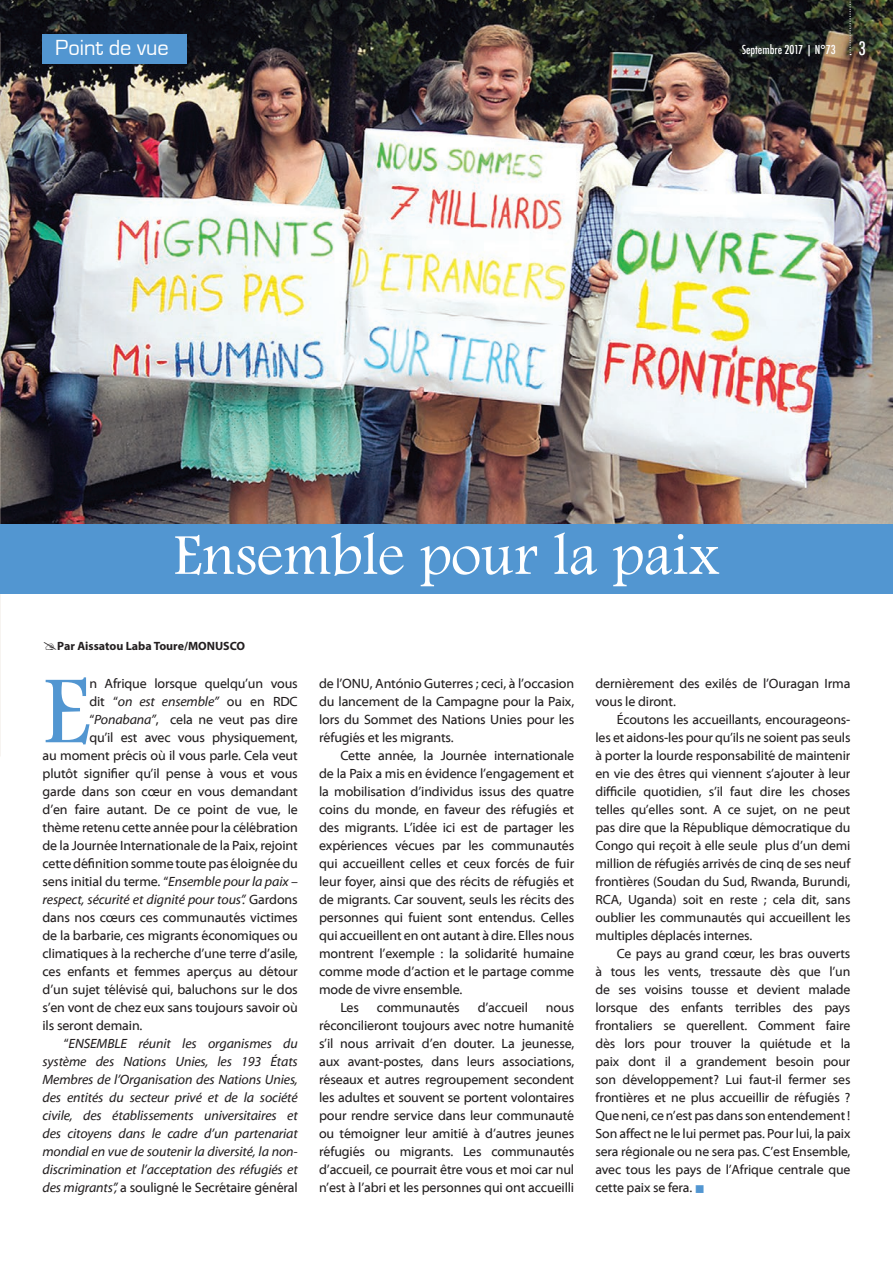
<style>
.page{position:relative;width:893px;height:1263px;background:#fff}
.page>*{position:absolute;margin:0;border:0;box-sizing:border-box;transform-origin:0 0}
.t1{font:99.9px "Footlight MT Light";color:#5296d1}
.t2{font:60px "Footlight MT Light";color:#fff}
.t3{font:22.5px "Eurostile";color:#fff}
.t4{font:500 condensed 18px "Futura";color:#fff}
.t5{font:13.5px/18px "Myriad Web Pro";letter-spacing:-.01em;color:#231f20;text-align:justify}
.t6{font:italic 13.5px "Myriad Web Pro";letter-spacing:-.01em;color:#231f20}
.t7{font:13.35px/18px "Myriad Web Pro";letter-spacing:-.01em;color:#231f20;text-align:justify}
.t8{font:700 12px "Myriad Pro";color:#231f20}
.t9{font:500 condensed 12px "Futura";color:#fff}
.s1{font-style:normal}
.s2{font-style:italic}
.s3{color:#5296d1}
</style>
<div class="page">
<img style="left:0;top:0;width:893px;height:524px">
<div style="left:43px;top:34px;width:144px;height:30px;background:#5296d1"></div>
<div style="left:0;top:524px;width:893px;height:70px;background:#5296d1"></div>
<svg style="left:849px;top:0;width:2px;height:55px"></svg>
<h3 class="t3" style="left:55px;top:36px;width:115px">Point de vue</h3>
<p class="t9" style="left:742px;top:42px;width:95px">Septembre 2017 | N°73</p>
<h3 class="t4" style="left:858px;top:37px;width:9px">3</h3>
<h2 class="t2" style="left:173px;top:519px;width:548px">Ensemble pour la paix</h2>
<p class="t8" style="left:57px;top:638px;width:189px">Par Aissatou Laba Toure/MONUSCO</p>
<h1 class="t1" style="left:43px;top:651px;width:49px">E</h1>
<p class="t5" style="left:89px;top:675px;width:210px">n Afrique lorsque quelqu’un vous</p>
<p class="t6" style="left:89px;top:694px;width:210px"><span class="s1">dit “</span>on est ensemble” <span class="s1">ou en RDC</span></p>
<p class="t5" style="left:89px;top:711px;width:210px">“<span class="s2">Ponabana”</span>, cela ne veut pas dire</p>
<p class="t5" style="left:89px;top:729px;width:210px">qu’il est avec vous physiquement,</p>
<p class="t5" style="left:43px;top:747px;width:257px">au moment précis où il vous parle. Cela veut</p>
<p class="t5" style="left:43px;top:765px;width:257px">plutôt signifier qu’il pense à vous et vous</p>
<p class="t5" style="left:43px;top:783px;width:257px">garde dans son cœur en vous demandant</p>
<p class="t5" style="left:43px;top:801px;width:257px">d’en faire autant. De ce point de vue, le</p>
<p class="t5" style="left:43px;top:819px;width:257px">thème retenu cette année pour la célébration</p>
<p class="t5" style="left:43px;top:837px;width:257px">de la Journée Internationale de la Paix, rejoint</p>
<p class="t5" style="left:43px;top:855px;width:257px">cette définition somme toute pas éloignée du</p>
<p class="t5" style="left:43px;top:873px;width:257px">sens initial du terme. “<span class="s2">Ensemble pour la paix –</span></p>
<p class="t6" style="left:43px;top:892px;width:257px">respect, sécurité et dignité pour tous”. <span class="s1">Gardons</span></p>
<p class="t5" style="left:43px;top:909px;width:257px">dans nos cœurs ces communautés victimes</p>
<p class="t5" style="left:43px;top:927px;width:257px">de la barbarie, ces migrants économiques ou</p>
<p class="t5" style="left:43px;top:945px;width:257px">climatiques à la recherche d’une terre d’asile,</p>
<p class="t5" style="left:43px;top:963px;width:257px">ces enfants et femmes aperçus au détour</p>
<p class="t5" style="left:43px;top:981px;width:257px">d’un sujet télévisé qui, baluchons sur le dos</p>
<p class="t5" style="left:43px;top:999px;width:257px">s’en vont de chez eux sans toujours savoir où</p>
<p class="t5" style="left:43px;top:1017px;width:101px">ils seront demain.</p>
<p class="t6" style="left:64px;top:1036px;width:236px"><span class="s1">“</span>ENSEMBLE réunit les organismes du</p>
<p class="t6" style="left:43px;top:1054px;width:257px">système des Nations Unies, les 193 États</p>
<p class="t6" style="left:43px;top:1072px;width:257px">Membres de l’Organisation des Nations Unies,</p>
<p class="t6" style="left:43px;top:1090px;width:257px">des entités du secteur privé et de la société</p>
<p class="t6" style="left:43px;top:1108px;width:257px">civile, des établissements universitaires et</p>
<p class="t6" style="left:43px;top:1126px;width:257px">des citoyens dans le cadre d’un partenariat</p>
<p class="t6" style="left:43px;top:1144px;width:257px">mondial en vue de soutenir la diversité, la non-</p>
<p class="t6" style="left:43px;top:1162px;width:257px">discrimination et l’acceptation des réfugiés et</p>
<p class="t5" style="left:43px;top:1179px;width:257px"><span class="s2">des migrants”,</span> a souligné le Secrétaire général</p>
<p class="t5" style="left:319px;top:675px;width:257px">de l’ONU, António Guterres ; ceci, à l’occasion du lancement de la Campagne pour la Paix, lors du Sommet des Nations Unies pour les réfugiés et les migrants.</p>
<p class="t5" style="left:340px;top:747px;width:235px">Cette année, la Journée internationale</p>
<p class="t5" style="left:319px;top:765px;width:257px">de la Paix a mis en évidence l’engagement et</p>
<p class="t5" style="left:319px;top:783px;width:257px">la mobilisation d’individus issus des quatre</p>
<p class="t5" style="left:319px;top:801px;width:257px">coins du monde, en faveur des réfugiés et</p>
<p class="t5" style="left:319px;top:819px;width:257px">des migrants. L’idée ici est de partager les</p>
<p class="t5" style="left:319px;top:837px;width:257px">expériences vécues par les communautés</p>
<p class="t5" style="left:319px;top:855px;width:257px">qui accueillent celles et ceux forcés de fuir</p>
<p class="t5" style="left:319px;top:873px;width:257px">leur foyer, ainsi que des récits de réfugiés et</p>
<p class="t5" style="left:319px;top:891px;width:257px">de migrants. Car souvent, seuls les récits des</p>
<p class="t5" style="left:319px;top:909px;width:257px">personnes qui fuient sont entendus. Celles</p>
<p class="t5" style="left:319px;top:927px;width:257px">qui accueillent en ont autant à dire. Elles nous</p>
<p class="t5" style="left:319px;top:945px;width:257px">montrent l’exemple : la solidarité humaine</p>
<p class="t5" style="left:319px;top:963px;width:257px">comme mode d’action et le partage comme</p>
<p class="t5" style="left:319px;top:981px;width:145px">mode de vivre ensemble.</p>
<p class="t5" style="left:340px;top:999px;width:20px">Les</p>
<p class="t5" style="left:377px;top:999px;width:84px">communautés</p>
<p class="t5" style="left:478px;top:999px;width:52px">d’accueil</p>
<p class="t5" style="left:319px;top:999px;width:257px;text-indent:227px">nous réconcilieront toujours avec notre humanité s’il nous arrivait d’en douter. La jeunesse, aux avant-postes, dans leurs associations, réseaux et autres regroupement secondent les adultes et souvent se portent volontaires pour rendre service dans leur communauté ou témoigner leur amitié à d’autres jeunes réfugiés ou migrants. Les communautés d’accueil, ce pourrait être vous et moi car nul n’est à l’abri et les personnes qui ont accueilli</p>
<p class="t5" style="left:595px;top:675px;width:256px">dernièrement des exilés de l’Ouragan Irma vous le diront.</p>
<p class="t7" style="left:595px;top:711px;width:256px;text-indent:21px">Écoutons les accueillants, encourageons&shy;les et aidons-les pour qu’ils ne soient pas seuls à porter la lourde responsabilité de maintenir en vie des êtres qui viennent s’ajouter à leur difficile quotidien, s’il faut dire les choses telles qu’elles sont. A ce sujet, on ne peut pas dire que la République démocratique du Congo qui reçoit à elle seule plus d’un demi million de réfugiés arrivés de cinq de ses neuf frontières (Soudan du Sud, Rwanda, Burundi, RCA, Uganda) soit en reste ; cela dit, sans oublier les communautés qui accueillent les multiples déplacés internes.</p>
<p class="t7" style="left:595px;top:945px;width:256px;text-indent:21px">Ce pays au grand cœur, les bras ouverts à tous les vents, tressaute dès que l’un de ses voisins tousse et devient malade lorsque des enfants terribles des pays frontaliers se querellent. Comment faire dès lors pour trouver la quiétude et la paix dont il a grandement besoin pour son développement? Lui faut-il fermer ses frontières et ne plus accueillir de réfugiés ?<br>Que neni, ce n’est pas dans son entendement !<br>Son affect ne le lui permet pas. Pour lui, la paix sera régionale ou ne sera pas. C’est Ensemble, avec tous les pays de l’Afrique centrale que cette paix se fera. <span class="s3">■</span></p>
</div>
